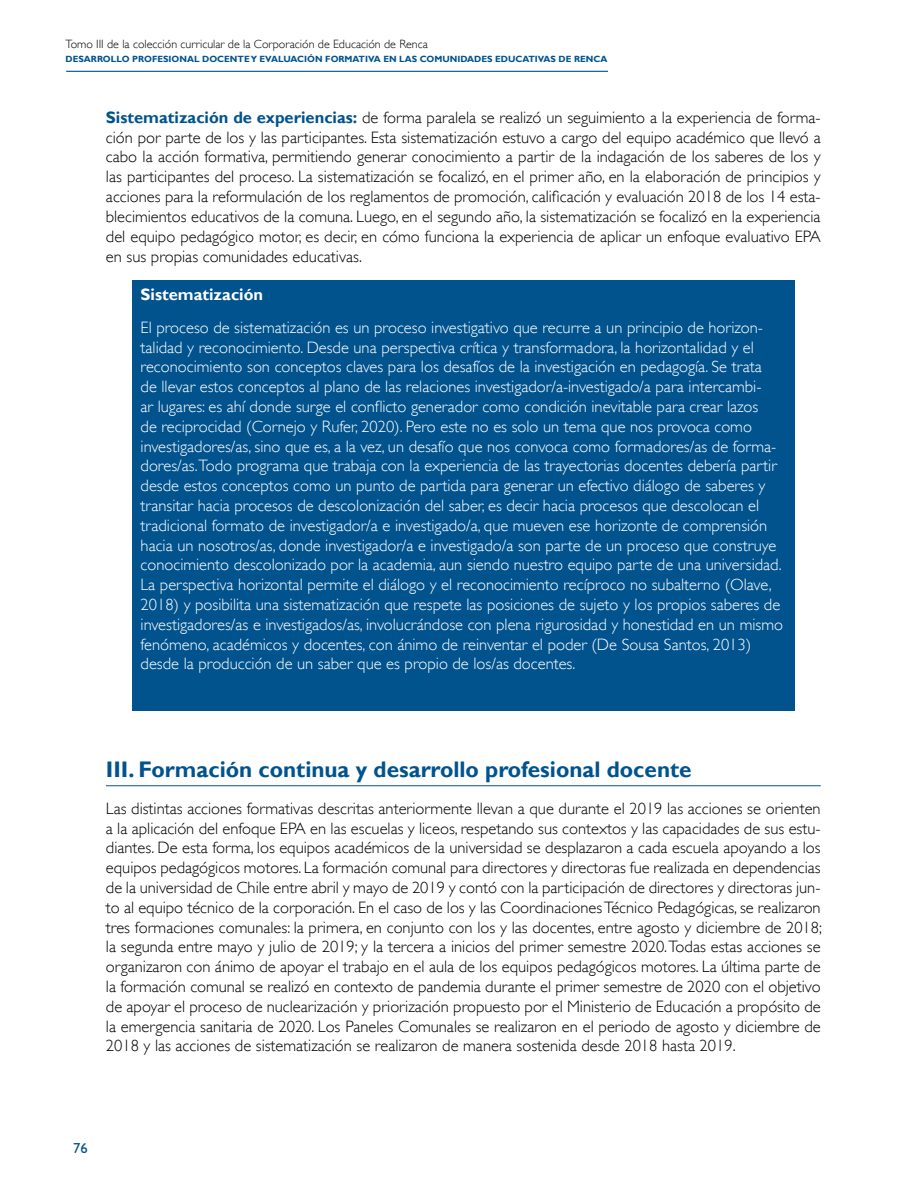
<style>
.page{position:relative;width:919px;height:1191px;background:#fff}
.page>*{position:absolute;margin:0;border:0;box-sizing:border-box;transform-origin:0 0}
.t1{font:700 22.5px "Gill Sans";color:#01538e}
.t2{font:300 16.5px/19.8px "Gill Sans Std";color:#000;text-align:justify}
.t3{font:300 16.5px/19.8px "Gill Sans Std";color:#fff}
.t4{font:700 16.5px "Gill Sans";color:#fff}
.t5{font:14.55px "Gill Sans Std";color:#01538e}
.t6{font:300 12px "Gill Sans Std";color:#000}
.t7{font:700 9px "Gill Sans";color:#01538e}
.s1{font-family:"Gill Sans";font-weight:700;color:#01538e}
</style>
<div class="page">
<hr style="left:66px;top:71px;width:542px;height:1px;background:#01538e">
<hr style="left:106px;top:785px;width:714px;height:1px;background:#01538e">
<div style="left:132px;top:280px;width:662px;height:430px;background:#01538e"></div>
<p class="t6" style="left:65px;top:37px;width:364px">Tomo III de la colección curricular de la Corporación de Educación de Renca</p>
<p class="t7" style="left:65px;top:53px;width:543px">DESARROLLO PROFESIONAL DOCENTE Y EVALUACIÓN FORMATIVA EN LAS COMUNIDADES EDUCATIVAS DE RENCA</p>
<p class="t2" style="left:106px;top:108px;width:716px"><span class="s1">Sistematización de experiencias:</span> de forma paralela se realizó un seguimiento a la experiencia de forma&shy;ción por parte de los y las participantes. Esta sistematización estuvo a cargo del equipo académico que llevó a cabo la acción formativa, permitiendo generar conocimiento a partir de la indagación de los saberes de los y las participantes del proceso. La sistematización se focalizó, en el primer año, en la elaboración de principios y acciones para la reformulación de los reglamentos de promoción, calificación y evaluación 2018 de los 14 esta&shy;blecimientos educativos de la comuna. Luego, en el segundo año, la sistematización se focalizó en la experiencia del equipo pedagógico motor, es decir, en cómo funciona la experiencia de aplicar un enfoque evaluativo EPA en sus propias comunidades educativas.</p>
<p class="t4" style="left:140px;top:285px;width:124px">Sistematización</p>
<p class="t3" style="left:140px;top:317px;width:644px">El proceso de sistematización es un proceso investigativo que recurre a un principio de horizon&shy;talidad y reconocimiento. Desde una perspectiva crítica y transformadora, la horizontalidad y el reconocimiento son conceptos claves para los desafíos de la investigación en pedagogía. Se trata<br>de llevar estos conceptos al plano de las relaciones investigador/a-investigado/a para intercambi-<br>ar lugares: es ahí donde surge el conflicto generador como condición inevitable para crear lazos<br>de reciprocidad (Cornejo y Rufer, 2020). Pero este no es solo un tema que nos provoca como investigadores/as, sino que es, a la vez, un desafío que nos convoca como formadores/as de forma&shy;dores/as.Todo programa que trabaja con la experiencia de las trayectorias docentes debería partir desde estos conceptos como un punto de partida para generar un efectivo diálogo de saberes y transitar hacia procesos de descolonización del saber, es decir hacia procesos que descolocan el tradicional formato de investigador/a e investigado/a, que mueven ese horizonte de comprensión hacia un nosotros/as, donde investigador/a e investigado/a son parte de un proceso que construye conocimiento descolonizado por la academia, aun siendo nuestro equipo parte de una universidad.<br>La perspectiva horizontal permite el diálogo y el reconocimiento recíproco no subalterno (Olave, 2018) y posibilita una sistematización que respete las posiciones de sujeto y los propios saberes de investigadores/as e investigados/as, involucrándose con plena rigurosidad y honestidad en un mismo fenómeno, académicos y docentes, con ánimo de reinventar el poder (De Sousa Santos, 2013) desde la producción de un saber que es propio de los/as docentes.</p>
<h1 class="t1" style="left:106px;top:755px;width:587px">III. Formación continua y desarrollo profesional docente</h1>
<p class="t2" style="left:106px;top:798px;width:717px">Las distintas acciones formativas descritas anteriormente llevan a que durante el 2019 las acciones se orienten a la aplicación del enfoque EPA en las escuelas y liceos, respetando sus contextos y las capacidades de sus estu&shy;diantes. De esta forma, los equipos académicos de la universidad se desplazaron a cada escuela apoyando a los equipos pedagógicos motores. La formación comunal para directores y directoras fue realizada en dependencias de la universidad de Chile entre abril y mayo de 2019 y contó con la participación de directores y directoras jun&shy;to al equipo técnico de la corporación. En el caso de los y las Coordinaciones Técnico Pedagógicas, se realizaron tres formaciones comunales: la primera, en conjunto con los y las docentes, entre agosto y diciembre de 2018; la segunda entre mayo y julio de 2019; y la tercera a inicios del primer semestre 2020. Todas estas acciones se organizaron con ánimo de apoyar el trabajo en el aula de los equipos pedagógicos motores. La última parte de la formación comunal se realizó en contexto de pandemia durante el primer semestre de 2020 con el objetivo de apoyar el proceso de nuclearización y priorización propuesto por el Ministerio de Educación a propósito de la emergencia sanitaria de 2020. Los Paneles Comunales se realizaron en el periodo de agosto y diciembre de 2018 y las acciones de sistematización se realizaron de manera sostenida desde 2018 hasta 2019.</p>
<p class="t5" style="left:73px;top:1139px;width:16px">76</p>
</div>
